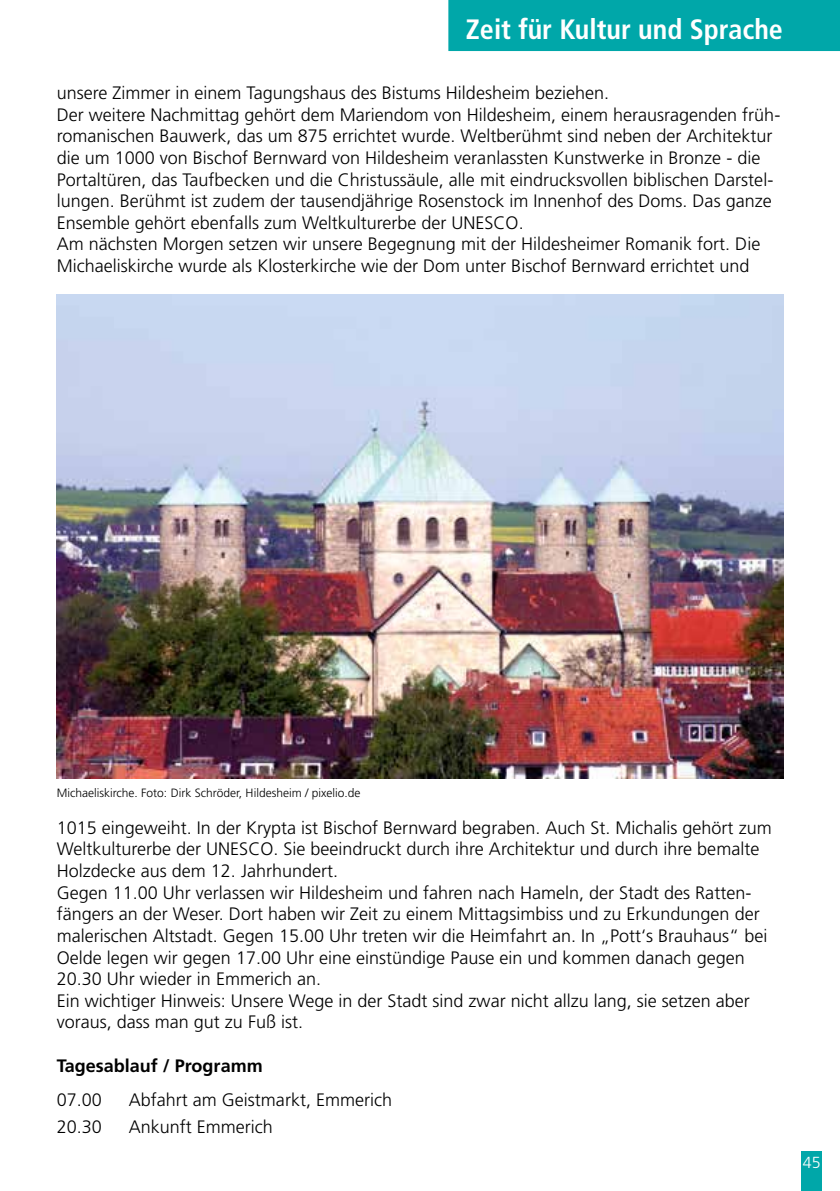
<style>
.page{position:relative;width:840px;height:1191px;background:#fff}
.page>*{position:absolute;margin:0;border:0;box-sizing:border-box;transform-origin:0 0}
.t1{font:700 condensed 28px "Frutiger";color:#fff}
.t2{font:300 18px/21.6px "Frutiger";color:#000}
.t3{font:700 18px "Frutiger";color:#000}
.t4{font:300 16px "Frutiger";color:#fff}
.t5{font:300 12px "Frutiger";color:#000}
</style>
<div class="page">
<div style="left:801px;top:1151px;width:20px;height:40px;background:#00a7a9"></div>
<div style="left:448px;top:0;width:391px;height:51px;background:#00a7a9"></div>
<img style="left:57px;top:295px;width:725px;height:484px">
<h1 class="t1" style="left:465px;top:12px;width:318px">Zeit für Kultur und Sprache</h1>
<p class="t2" style="left:57px;top:82px;width:724px">unsere Zimmer in einem Tagungshaus des Bistums Hildesheim beziehen.<br>Der weitere Nachmittag gehört dem Mariendom von Hildesheim, einem herausragenden früh&shy;romanischen Bauwerk, das um 875 errichtet wurde. Weltberühmt sind neben der Architektur die um 1000 von Bischof Bernward von Hildesheim veranlassten Kunstwerke in Bronze - die Portaltüren, das Taufbecken und die Christussäule, alle mit eindrucksvollen biblischen Darstel&shy;lungen. Berühmt ist zudem der tausendjährige Rosenstock im Innenhof des Doms. Das ganze Ensemble gehört ebenfalls zum Weltkulturerbe der UNESCO.<br>Am nächsten Morgen setzen wir unsere Begegnung mit der Hildesheimer Romanik fort. Die Michaeliskirche wurde als Klosterkirche wie der Dom unter Bischof Bernward errichtet und</p>
<p class="t5" style="left:57px;top:786px;width:305px">Michaeliskirche. Foto: Dirk Schröder, Hildesheim / pixelio.de</p>
<p class="t2" style="left:57px;top:816px;width:716px">1015 eingeweiht. In der Krypta ist Bischof Bernward begraben. Auch St. Michalis gehört zum Weltkulturerbe der UNESCO. Sie beeindruckt durch ihre Architektur und durch ihre bemalte Holzdecke aus dem 12. Jahrhundert.<br>Gegen 11.00 Uhr verlassen wir Hildesheim und fahren nach Hameln, der Stadt des Ratten&shy;fängers an der Weser. Dort haben wir Zeit zu einem Mittagsimbiss und zu Erkundungen der malerischen Altstadt. Gegen 15.00 Uhr treten wir die Heimfahrt an. In „Pott‘s Brauhaus“ bei Oelde legen wir gegen 17.00 Uhr eine einstündige Pause ein und kommen danach gegen 20.30 Uhr wieder in Emmerich an.<br>Ein wichtiger Hinweis: Unsere Wege in der Stadt sind zwar nicht allzu lang, sie setzen aber voraus, dass man gut zu Fuß ist.</p>
<p class="t3" style="left:57px;top:1054px;width:207px">Tagesablauf / Programm</p>
<p class="t2" style="left:57px;top:1088px;width:47px">07.00</p>
<p class="t2" style="left:129px;top:1088px;width:264px">Abfahrt am Geistmarkt, Emmerich</p>
<p class="t2" style="left:57px;top:1115px;width:47px">20.30</p>
<p class="t2" style="left:129px;top:1115px;width:145px">Ankunft Emmerich</p>
<p class="t4" style="left:802px;top:1153px;width:19px">45</p>
</div>
